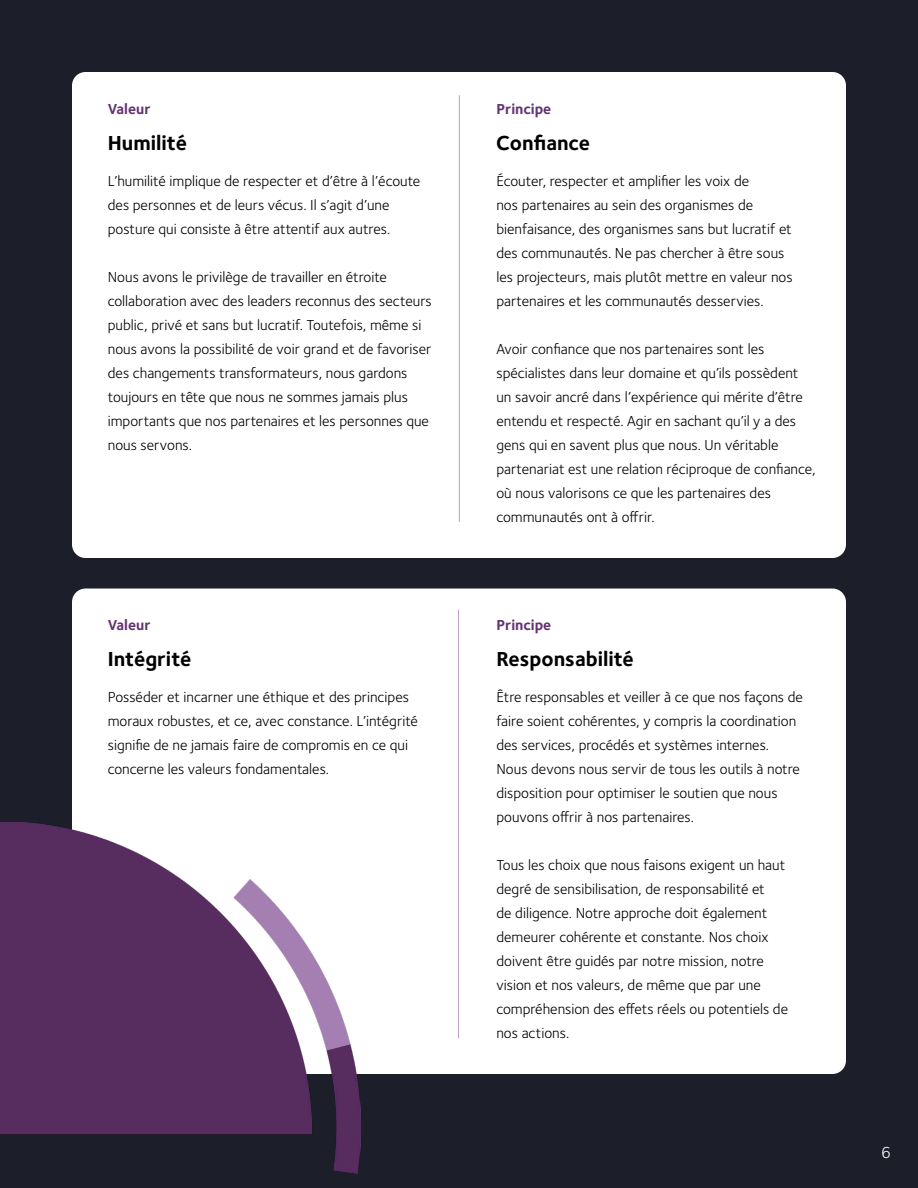
<style>
.page{position:relative;width:918px;height:1188px;background:#1c1e29}
.page>*{position:absolute;margin:0;border:0;box-sizing:border-box;transform-origin:0 0}
.t1{font:700 21px "Foundry Sterling";color:#000}
.t2{font:16.5px "Foundry Sterling";color:#fff}
.t3{font:15px/24px "Foundry Sterling";color:#000}
.t4{font:700 15px "Foundry Sterling";color:#643372}
</style>
<div class="page">
<div style="left:72px;top:72px;width:774px;height:486px;background:#fff;border-radius:14px"></div>
<hr style="left:459px;top:95px;width:1px;height:427px;background:#bd9fc5">
<div style="left:72px;top:589px;width:774px;height:485px;background:#fff;border-radius:14px"></div>
<hr style="left:458px;top:610px;width:1px;height:428px;background:#bd9fc5">
<img style="left:0;top:822px;width:360px;height:351px">
<p class="t4" style="left:108px;top:100px;width:44px">Valeur</p>
<p class="t4" style="left:496px;top:100px;width:56px">Principe</p>
<h1 class="t1" style="left:496px;top:130px;width:95px">Confiance</h1>
<h1 class="t1" style="left:108px;top:130px;width:81px">Humilité</h1>
<p class="t3" style="left:108px;top:169px;width:314px">L’humilité implique de respecter et d’être à l’écoute des personnes et de leurs vécus. Il s’agit d’une posture qui consiste à être attentif aux autres.</p>
<p class="t3" style="left:108px;top:265px;width:326px">Nous avons le privilège de travailler en étroite collaboration avec des leaders reconnus des secteurs public, privé et sans but lucratif. Toutefois, même si nous avons la possibilité de voir grand et de favoriser des changements transformateurs, nous gardons toujours en tête que nous ne sommes jamais plus importants que nos partenaires et les personnes que nous servons.</p>
<p class="t3" style="left:496px;top:169px;width:298px">Écouter, respecter et amplifier les voix de<br>nos partenaires au sein des organismes de bienfaisance, des organismes sans but lucratif et des communautés. Ne pas chercher à être sous les projecteurs, mais plutôt mettre en valeur nos partenaires et les communautés desservies.</p>
<p class="t3" style="left:496px;top:337px;width:321px">Avoir confiance que nos partenaires sont les spécialistes dans leur domaine et qu’ils possèdent un savoir ancré dans l’expérience qui mérite d’être entendu et respecté. Agir en sachant qu’il y a des gens qui en savent plus que nous. Un véritable partenariat est une relation réciproque de confiance, où nous valorisons ce que les partenaires des communautés ont à offrir.</p>
<p class="t4" style="left:108px;top:616px;width:44px">Valeur</p>
<p class="t4" style="left:496px;top:616px;width:56px">Principe</p>
<h1 class="t1" style="left:496px;top:646px;width:139px">Responsabilité</h1>
<h1 class="t1" style="left:108px;top:646px;width:85px">Intégrité</h1>
<p class="t3" style="left:108px;top:685px;width:312px">Posséder et incarner une éthique et des principes moraux robustes, et ce, avec constance. L’intégrité signifie de ne jamais faire de compromis en ce qui concerne les valeurs fondamentales.</p>
<p class="t3" style="left:496px;top:685px;width:308px">Être responsables et veiller à ce que nos façons de faire soient cohérentes, y compris la coordination des services, procédés et systèmes internes.<br>Nous devons nous servir de tous les outils à notre disposition pour optimiser le soutien que nous pouvons offrir à nos partenaires.</p>
<p class="t3" style="left:496px;top:853px;width:293px">Tous les choix que nous faisons exigent un haut degré de sensibilisation, de responsabilité et<br>de diligence. Notre approche doit également demeurer cohérente et constante. Nos choix doivent être guidés par notre mission, notre vision et nos valeurs, de même que par une compréhension des effets réels ou potentiels de nos actions.</p>
<p class="t2" style="left:881px;top:1143px;width:11px">6</p>
</div>
